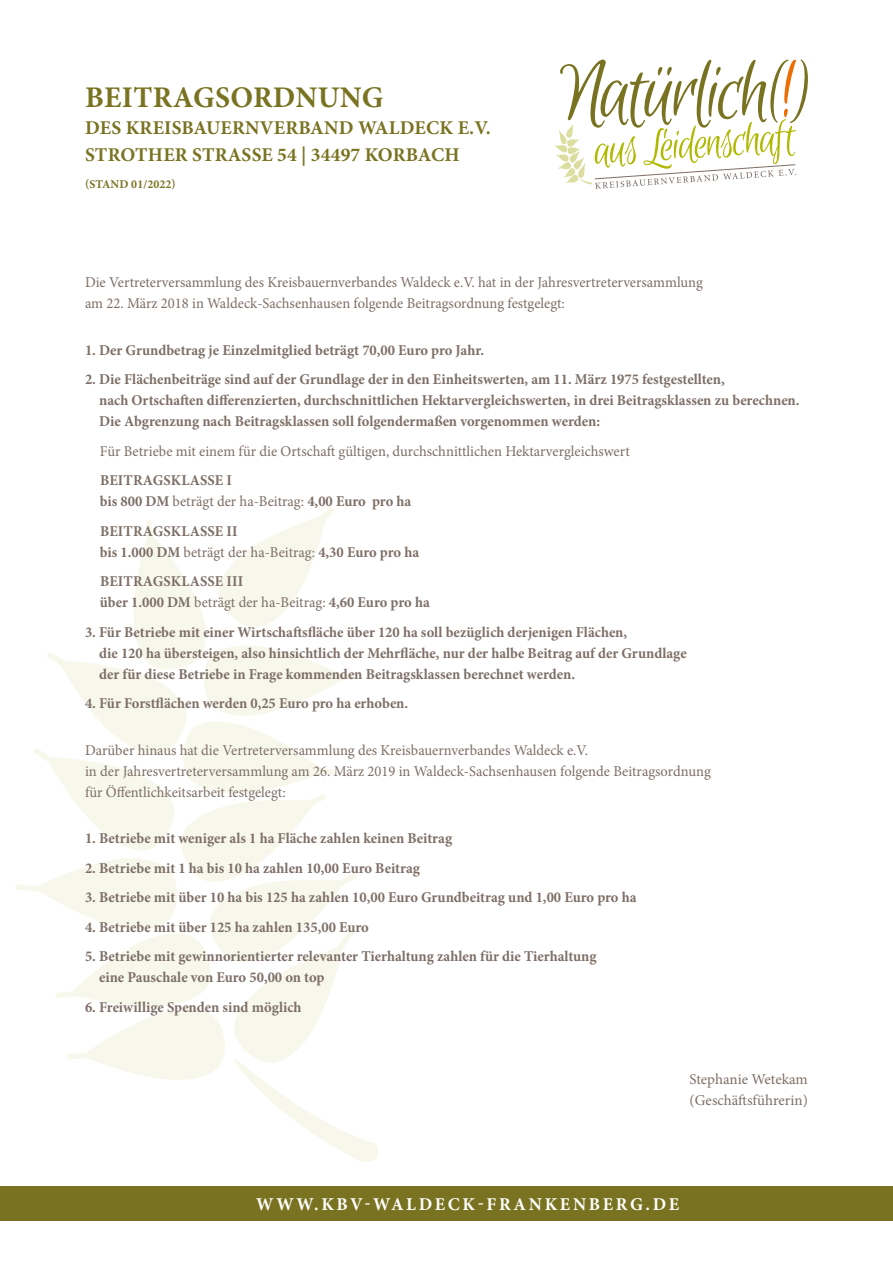
<style>
.page{position:relative;width:893px;height:1263px;background:#fff}
.page>*{position:absolute;margin:0;border:0;box-sizing:border-box;transform-origin:0 0}
.t1{font:700 30px "Minion Pro";letter-spacing:.01em;color:#797321}
.t2{font:700 19.5px/27px "Minion Pro";letter-spacing:.01em;color:#797321}
.t3{font:700 18px "Minion Pro";letter-spacing:.15em;color:#fff}
.t4{font:700 15px/21px "Minion Pro";color:#7d6e66}
.t5{font:15px/21px "Minion Pro";color:#7d6e66}
.t6{font:700 12px "Minion Pro";letter-spacing:.01em;color:#797321}
.s1{font-weight:400}
</style>
<div class="page">
<div style="left:0;top:1186px;width:893px;height:34px;background:#797321"></div>
<svg style="left:16px;top:507px;width:362px;height:655px"></svg>
<svg style="left:555px;top:60px;width:253px;height:129px"></svg>
<p class="t1" style="left:85px;top:76px;width:300px">BEITRAGSORDNUNG</p>
<p class="t2" style="left:85px;top:114px;width:407px">DES KREISBAUERNVERBAND WALDECK E.V.<br>STROTHER STRASSE 54 | 34497 KORBACH</p>
<p class="t6" style="left:85px;top:176px;width:92px">(STAND 01/2022)</p>
<p class="t5" style="left:85px;top:272px;width:619px">Die Vertreterversammlung des Kreisbauernverbandes Waldeck e.V. hat in der Jahresvertreterversammlung am 22. März 2018 in Waldeck-Sachsenhausen folgende Beitragsordnung festgelegt:</p>
<p class="t4" style="left:85px;top:339px;width:400px">1. Der Grundbetrag je Einzelmitglied beträgt 70,00 Euro pro Jahr.</p>
<p class="t4" style="left:99px;top:369px;width:702px;text-indent:-14px">2. Die Flächenbeiträge sind auf der Grundlage der in den Einheitswerten, am 11. März 1975 festgestellten,<br>nach Ortschaften differenzierten, durchschnittlichen Hektarvergleichswerten, in drei Beitragsklassen zu berechnen.<br>Die Abgrenzung nach Beitragsklassen soll folgendermaßen vorgenommen werden:</p>
<p class="t5" style="left:100px;top:441px;width:531px">Für Betriebe mit einem für die Ortschaft gültigen, durchschnittlichen Hektarvergleichswert</p>
<p class="t4" style="left:100px;top:470px;width:313px">BEITRAGSKLASSE I<br>bis 800 DM <span class="s1">beträgt der ha-Beitrag:</span> 4,00 Euro pro ha</p>
<p class="t4" style="left:100px;top:520px;width:321px">BEITRAGSKLASSE II<br>bis 1.000 DM <span class="s1">beträgt der ha-Beitrag:</span> 4,30 Euro pro ha</p>
<p class="t4" style="left:100px;top:571px;width:331px">BEITRAGSKLASSE III<br>über 1.000 DM <span class="s1">beträgt der ha-Beitrag:</span> 4,60 Euro pro ha</p>
<p class="t4" style="left:99px;top:621px;width:589px;text-indent:-14px">3. Für Betriebe mit einer Wirtschaftsfläche über 120 ha soll bezüglich derjenigen Flächen,<br>die 120 ha übersteigen, also hinsichtlich der Mehrfläche, nur der halbe Beitrag auf der Grundlage der für diese Betriebe in Frage kommenden Beitragsklassen berechnet werden.</p>
<p class="t4" style="left:85px;top:693px;width:325px">4. Für Forstflächen werden 0,25 Euro pro ha erhoben.</p>
<p class="t5" style="left:85px;top:740px;width:627px">Darüber hinaus hat die Vertreterversammlung des Kreisbauernverbandes Waldeck e.V.<br>in der Jahresvertreterversammlung am 26. März 2019 in Waldeck-Sachsenhausen folgende Beitragsordnung für Öffentlichkeitsarbeit festgelegt:</p>
<p class="t4" style="left:85px;top:828px;width:369px">1. Betriebe mit weniger als 1 ha Fläche zahlen keinen Beitrag</p>
<p class="t4" style="left:85px;top:857px;width:336px">2. Betriebe mit 1 ha bis 10 ha zahlen 10,00 Euro Beitrag</p>
<p class="t4" style="left:85px;top:887px;width:553px">3. Betriebe mit über 10 ha bis 125 ha zahlen 10,00 Euro Grundbeitrag und 1,00 Euro pro ha</p>
<p class="t4" style="left:85px;top:916px;width:285px">4. Betriebe mit über 125 ha zahlen 135,00 Euro</p>
<p class="t4" style="left:99px;top:946px;width:499px;text-indent:-14px">5. Betriebe mit gewinnorientierter relevanter Tierhaltung zahlen für die Tierhaltung eine Pauschale von Euro 50,00 on top</p>
<p class="t4" style="left:85px;top:996px;width:218px">6. Freiwillige Spenden sind möglich</p>
<p class="t5" style="left:689px;top:1069px;width:120px">Stephanie Wetekam (Geschäftsführerin)</p>
<p class="t3" style="left:256px;top:1191px;width:424px">WWW.KBV-WALDECK-FRANKENBERG.DE</p>
</div>
